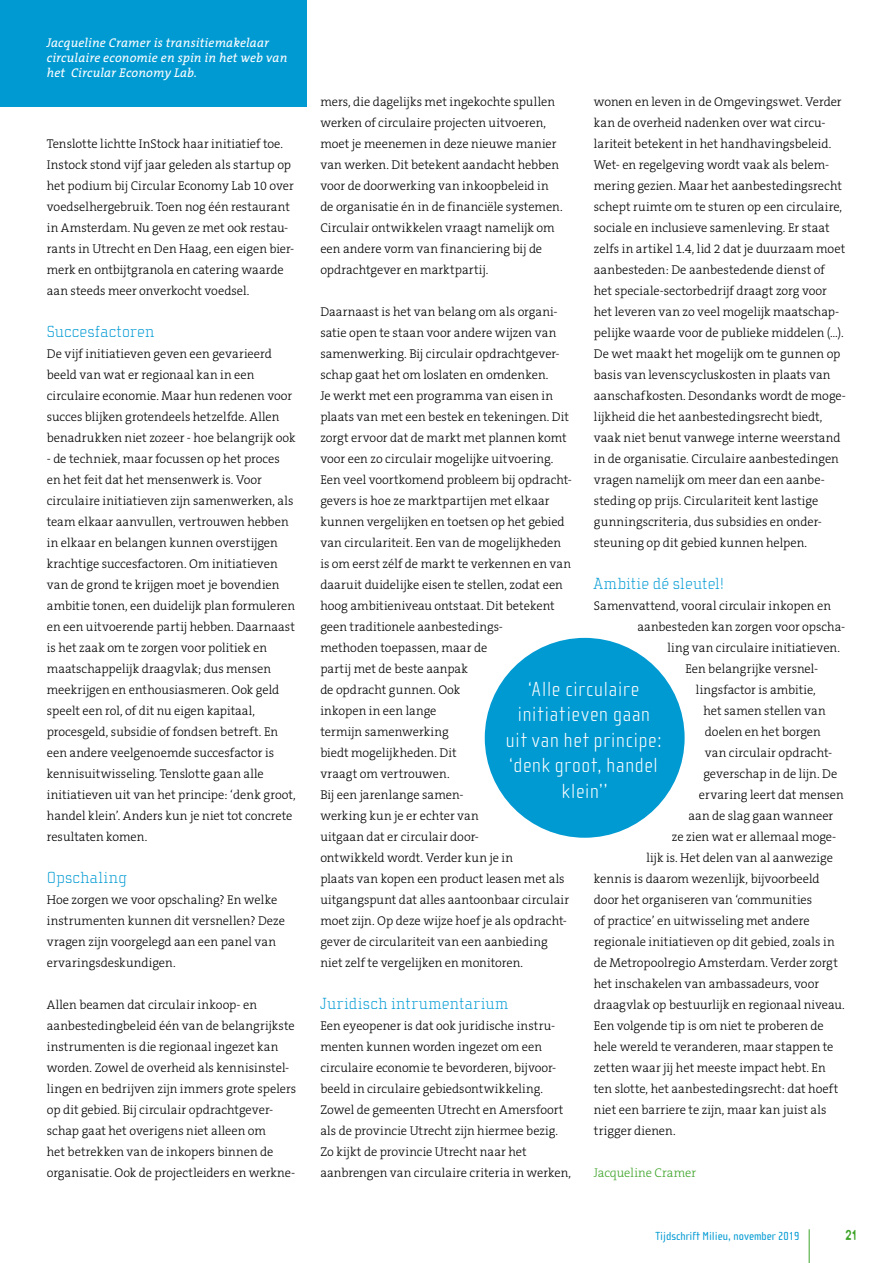
<style>
.page{position:relative;width:893px;height:1263px;background:#fff}
.page>*{position:absolute;margin:0;border:0;box-sizing:border-box;transform-origin:0 0}
.t1{font:100 21px/25.5px "Cholla Sans OT";letter-spacing:.03em;color:#fff;text-align:center}
.t2{font:100 16.5px "Cholla Slab OT";letter-spacing:.01em;color:#009ad3}
.t3{font:100 13.5px "Washout";color:#3fa42a}
.t4{font:300 12.75px/21px "The Serif B3";color:#000}
.t5{font:italic 12.75px/15px "The Serif B5 Plain";letter-spacing:.01em;color:#fff}
.t6{font:300 12.75px "The Serif B3";letter-spacing:.02em;color:#000}
.t7{font:300 12.75px "The Serif B3";color:#3fa42a}
.t8{font:12px "Cholla Sans OT";color:#009ad3}
</style>
<div class="page">
<hr style="left:809px;top:1229px;width:1px;height:34px;background:#3fa42a">
<div style="left:0;top:0;width:306px;height:107px;background:#009ad3"></div>
<div style="left:485px;top:638px;width:200px;height:200px;background:#009ad3;border-radius:50%"></div>
<p class="t5" style="left:47px;top:36px;width:242px">Jacqueline Cramer is transitiemakelaar circulaire economie en spin in het web van het Circular Economy Lab.</p>
<p class="t4" style="left:47px;top:133px;width:249px">Tenslotte lichtte InStock haar initiatief toe.<br>Instock stond vijf jaar geleden als startup op het podium bij Circular Economy Lab 10 over voedselhergebruik. Toen nog één restaurant in Amsterdam. Nu geven ze met ook restau&shy;rants in Utrecht en Den Haag, een eigen bier&shy;merk en ontbijtgranola en catering waarde aan steeds meer onverkocht voedsel.</p>
<p class="t2" style="left:47px;top:322px;width:109px">Succesfactoren</p>
<p class="t4" style="left:47px;top:343px;width:250px">De vijf initiatieven geven een gevarieerd beeld van wat er regionaal kan in een circulaire economie. Maar hun redenen voor succes blijken grotendeels hetzelfde. Allen benadrukken niet zozeer - hoe belangrijk ook</p>
<p class="t4" style="left:47px;top:448px;width:251px">- de techniek, maar focussen op het proces en het feit dat het mensenwerk is. Voor circulaire initiatieven zijn samenwerken, als team elkaar aanvullen, vertrouwen hebben in elkaar en belangen kunnen overstijgen krachtige succesfactoren. Om initiatieven van de grond te krijgen moet je bovendien ambitie tonen, een duidelijk plan formuleren en een uitvoerende partij hebben. Daarnaast is het zaak om te zorgen voor politiek en maatschappelijk draagvlak; dus mensen meekrijgen en enthousiasmeren. Ook geld speelt een rol, of dit nu eigen kapitaal, procesgeld, subsidie of fondsen betreft. En een andere veelgenoemde succesfactor is kennisuitwisseling. Tenslotte gaan alle initiatieven uit van het principe: ‘denk groot, handel klein’. Anders kun je niet tot concrete resultaten komen.</p>
<p class="t2" style="left:47px;top:868px;width:82px">Opschaling</p>
<p class="t4" style="left:47px;top:889px;width:240px">Hoe zorgen we voor opschaling? En welke instrumenten kunnen dit versnellen? Deze vragen zijn voorgelegd aan een panel van ervaringsdeskundigen.</p>
<p class="t4" style="left:47px;top:994px;width:251px">Allen beamen dat circulair inkoop- en aanbestedingbeleid één van de belangrijkste instrumenten is die regionaal ingezet kan worden. Zowel de overheid als kennisinstel&shy;lingen en bedrijven zijn immers grote spelers op dit gebied. Bij circulair opdrachtgever&shy;schap gaat het overigens niet alleen om<br>het betrekken van de inkopers binnen de organisatie. Ook de projectleiders en werkne-</p>
<p class="t4" style="left:594px;top:91px;width:254px">wonen en leven in de Omgevingswet. Verder kan de overheid nadenken over wat circu&shy;lariteit betekent in het handhavingsbeleid.<br>Wet- en regelgeving wordt vaak als belem&shy;mering gezien. Maar het aanbestedingsrecht schept ruimte om te sturen op een circulaire, sociale en inclusieve samenleving. Er staat zelfs in artikel 1.4, lid 2 dat je duurzaam moet aanbesteden: De aanbestedende dienst of het speciale-sectorbedrijf draagt zorg voor het leveren van zo veel mogelijk maatschap&shy;pelijke waarde voor de publieke middelen (…).<br>De wet maakt het mogelijk om te gunnen op basis van levenscycluskosten in plaats van aanschafkosten. Desondanks wordt de moge&shy;lijkheid die het aanbestedingsrecht biedt, vaak niet benut vanwege interne weerstand in de organisatie. Circulaire aanbestedingen vragen namelijk om meer dan een aanbe&shy;steding op prijs. Circulariteit kent lastige gunningscriteria, dus subsidies en onder&shy;steuning op dit gebied kunnen helpen.</p>
<p class="t2" style="left:594px;top:574px;width:131px">Ambitie dé sleutel!</p>
<p class="t4" style="left:594px;top:595px;width:239px">Samenvattend, vooral circulair inkopen en</p>
<p class="t4" style="left:637px;top:616px;width:209px">aanbesteden kan zorgen voor opscha-</p>
<p class="t4" style="left:667px;top:637px;width:174px">ling van circulaire initiatieven.</p>
<p class="t4" style="left:685px;top:658px;width:134px">Een belangrijke versnel-</p>
<p class="t4" style="left:696px;top:679px;width:121px">lingsfactor is ambitie,</p>
<p class="t4" style="left:703px;top:700px;width:124px">het samen stellen van</p>
<p class="t4" style="left:705px;top:721px;width:118px">doelen en het borgen</p>
<p class="t6" style="left:705px;top:746px;width:129px">van circulair opdracht-</p>
<p class="t4" style="left:703px;top:763px;width:135px">geverschap in de lijn. De</p>
<p class="t4" style="left:699px;top:784px;width:146px">ervaring leert dat mensen</p>
<p class="t4" style="left:688px;top:805px;width:146px">aan de slag gaan wanneer</p>
<p class="t4" style="left:672px;top:826px;width:166px">ze zien wat er allemaal moge-</p>
<p class="t4" style="left:646px;top:847px;width:188px">lijk is. Het delen van al aanwezige</p>
<p class="t4" style="left:594px;top:868px;width:227px">kennis is daarom wezenlijk, bijvoorbeeld</p>
<p class="t4" style="left:594px;top:889px;width:220px">door het organiseren van ‘communities</p>
<p class="t4" style="left:594px;top:910px;width:217px">of practice’ en uitwisseling met andere</p>
<p class="t4" style="left:594px;top:931px;width:242px">regionale initiatieven op dit gebied, zoals in</p>
<p class="t4" style="left:594px;top:952px;width:246px">de Metropoolregio Amsterdam. Verder zorgt</p>
<p class="t4" style="left:594px;top:973px;width:227px">het inschakelen van ambassadeurs, voor</p>
<p class="t4" style="left:594px;top:994px;width:252px">draagvlak op bestuurlijk en regionaal niveau.</p>
<p class="t4" style="left:594px;top:1015px;width:231px">Een volgende tip is om niet te proberen de</p>
<p class="t4" style="left:594px;top:1036px;width:241px">hele wereld te veranderen, maar stappen te</p>
<p class="t4" style="left:594px;top:1057px;width:233px">zetten waar jij het meeste impact hebt. En</p>
<p class="t4" style="left:594px;top:1078px;width:246px">ten slotte, het aanbestedingsrecht: dat hoeft</p>
<p class="t4" style="left:594px;top:1099px;width:234px">niet een barriere te zijn, maar kan juist als</p>
<p class="t4" style="left:594px;top:1120px;width:83px">trigger dienen.</p>
<p class="t7" style="left:594px;top:1166px;width:104px">Jacqueline Cramer</p>
<p class="t4" style="left:320px;top:91px;width:244px">mers, die dagelijks met ingekochte spullen werken of circulaire projecten uitvoeren, moet je meenemen in deze nieuwe manier van werken. Dit betekent aandacht hebben voor de doorwerking van inkoopbeleid in de organisatie én in de financiële systemen.<br>Circulair ontwikkelen vraagt namelijk om een andere vorm van financiering bij de opdrachtgever en marktpartij.</p>
<p class="t4" style="left:320px;top:301px;width:253px">Daarnaast is het van belang om als organi&shy;satie open te staan voor andere wijzen van samenwerking. Bij circulair opdrachtgever&shy;schap gaat het om loslaten en omdenken.<br>Je werkt met een programma van eisen in plaats van met een bestek en tekeningen. Dit zorgt ervoor dat de markt met plannen komt voor een zo circulair mogelijke uitvoering.<br>Een veel voortkomend probleem bij opdracht&shy;gevers is hoe ze marktpartijen met elkaar kunnen vergelijken en toetsen op het gebied van circulariteit. Een van de mogelijkheden is om eerst zélf de markt te verkennen en van daaruit duidelijke eisen te stellen, zodat een hoog ambitieniveau ontstaat. Dit betekent geen traditionele aanbestedings-<br>methoden toepassen, maar de<br>partij met de beste aanpak<br>de opdracht gunnen. Ook<br>inkopen in een lange<br>termijn samenwerking<br>biedt mogelijkheden. Dit<br>vraagt om vertrouwen.<br>Bij een jarenlange samen-<br>werking kun je er echter van<br>uitgaan dat er circulair door-<br>ontwikkeld wordt. Verder kun je in<br>plaats van kopen een product leasen met als uitgangspunt dat alles aantoonbaar circulair moet zijn. Op deze wijze hoef je als opdracht&shy;gever de circulariteit van een aanbieding niet zelf te vergelijken en monitoren.</p>
<p class="t2" style="left:320px;top:994px;width:190px">Juridisch intrumentarium</p>
<p class="t4" style="left:320px;top:1015px;width:252px">Een eyeopener is dat ook juridische instru&shy;menten kunnen worden ingezet om een circulaire economie te bevorderen, bijvoor&shy;beeld in circulaire gebiedsontwikkeling.<br>Zowel de gemeenten Utrecht en Amersfoort als de provincie Utrecht zijn hiermee bezig.<br>Zo kijkt de provincie Utrecht naar het aanbrengen van circulaire criteria in werken,</p>
<h1 class="t1" style="left:506px;top:676px;width:157px">‘Alle circulaire initiatieven gaan uit van het principe: ‘denk groot, handel klein’’</h1>
<p class="t8" style="left:655px;top:1229px;width:146px">Tijdschrift Milieu, november 2019</p>
<p class="t3" style="left:845px;top:1229px;width:12px">21</p>
</div>
